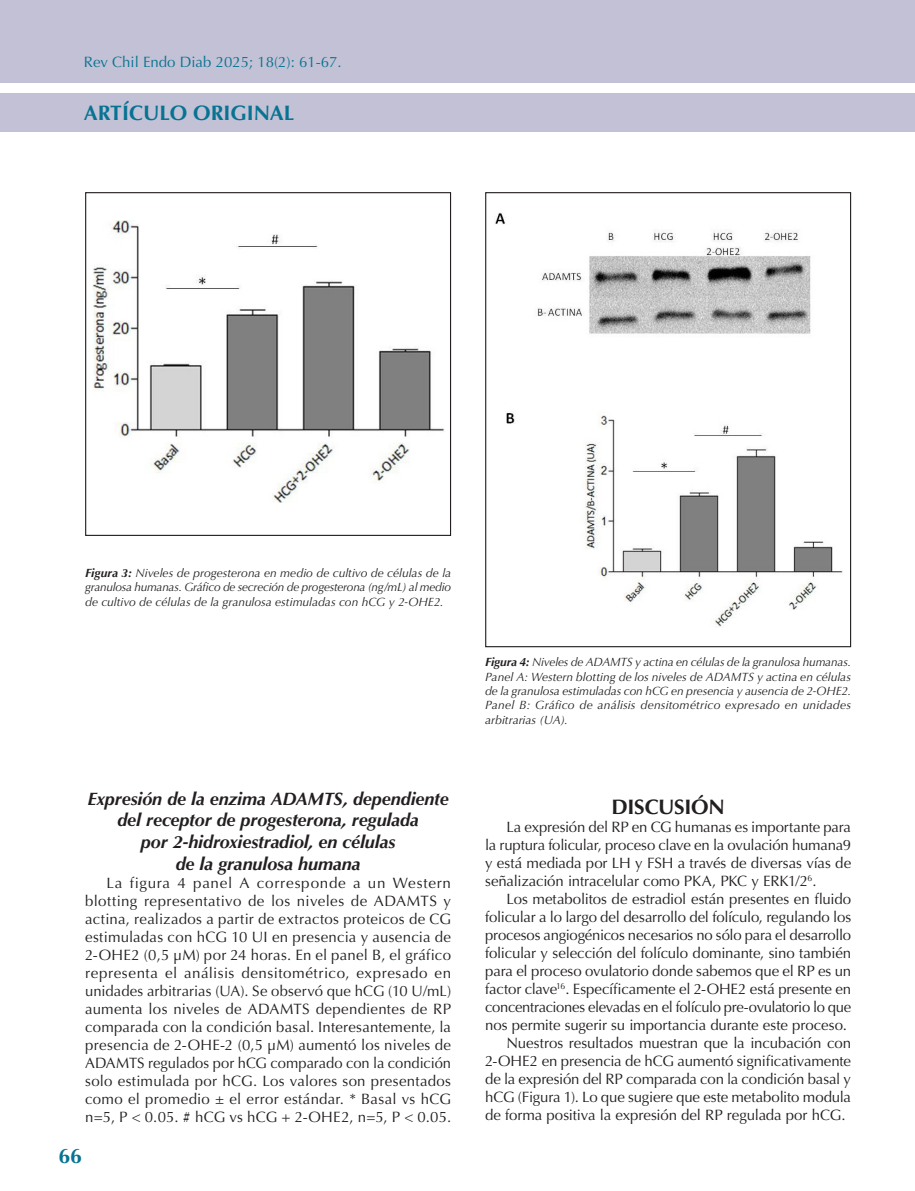
<style>
.page{position:relative;width:915px;height:1191px;background:#fff}
.page>*{position:absolute;margin:0;border:0;box-sizing:border-box;transform-origin:0 0}
.t1{font:700 21px "Optima";color:#077392}
.Sub_titulos_1{font:700 21px "Optima";letter-spacing:-.01em;color:#231f20}
.Subtitulo_2{font:italic 700 18px/21.6px "Optima";letter-spacing:-.01em;color:#231f20;text-align:center}
.Texto{font:15px/18px "Optima";letter-spacing:-.005em;color:#231f20;text-align:justify}
.t2{font:15px "Optima";color:#077392}
.Figuras{font:italic 12px/14.4px "Optima";color:#231f20;text-align:justify}
.s1{font-weight:700}
</style>
<div class="page">
<div style="left:0;top:94px;width:914px;height:38px;background:#c3c1d5"></div>
<div style="left:0;top:0;width:914px;height:83px;background:#c3c1d5"></div>
<img style="left:92px;top:220px;width:352px;height:283px">
<div style="left:85px;top:192px;width:366px;height:344px;border:1px solid #231f20"></div>
<img style="left:495px;top:213px;width:347px;height:414px">
<p class="t2" style="left:84px;top:53px;width:259px">Rev Chil Endo Diab 2025; 18(2): 61-67.</p>
<h1 class="t1" style="left:84px;top:100px;width:212px">ARTÍCULO ORIGINAL</h1>
<p class="Figuras" style="left:85px;top:565px;width:367px"><span class="s1">Figura 3:</span> Niveles de progesterona en medio de cultivo de células de la granulosa humanas. Gráfico de secreción de progesterona (ng/mL) al medio de cultivo de células de la granulosa estimuladas con hCG y 2-OHE2.</p>
<p class="Subtitulo_2" style="left:87px;top:788px;width:362px">Expresión de la enzima ADAMTS, dependiente del receptor de progesterona, regulada</p>
<p class="Subtitulo_2" style="left:141px;top:831px;width:256px">por 2-hidroxiestradiol, en células</p>
<p class="Subtitulo_2" style="left:176px;top:852px;width:186px">de la granulosa humana</p>
<p class="Texto" style="left:85px;top:873px;width:367px;text-indent:21px">La figura 4 panel A corresponde a un Western blotting representativo de los niveles de ADAMTS y actina, realizados a partir de extractos proteicos de CG estimuladas con hCG 10 UI en presencia y ausencia de 2-OHE2 (0,5 µM) por 24 horas. En el panel B, el gráfico representa el análisis densitométrico, expresado en unidades arbitrarias (UA). Se observó que hCG (10 U/mL) aumenta los niveles de ADAMTS dependientes de RP comparada con la condición basal. Interesantemente, la presencia de 2-OHE-2 (0,5 μ M) aumentó los niveles de ADAMTS regulados por hCG comparado con la condición solo estimulada por hCG. Los valores son presentados como el promedio ± el error estándar. * Basal vs hCG n=5, P &lt; 0.05. # hCG vs hCG + 2-OHE2, n=5, P &lt; 0.05.</p>
<h1 class="t1" style="left:58px;top:1143px;width:25px">66</h1>
<p class="Figuras" style="left:485px;top:655px;width:367px"><span class="s1">Figura 4:</span> Niveles de ADAMTS y actina en células de la granulosa humanas.</p>
<p class="Figuras" style="left:485px;top:669px;width:367px">Panel A: Western blotting de los niveles de ADAMTS y actina en células de la granulosa estimuladas con hCG en presencia y ausencia de 2-OHE2.<br>Panel B: Gráfico de análisis densitométrico expresado en unidades arbitrarias (UA).</p>
<p class="Sub_titulos_1" style="left:611px;top:794px;width:115px">DISCUSIÓN</p>
<p class="Texto" style="left:485px;top:818px;width:367px;text-indent:21px">La expresión del RP en CG humanas es importante para la ruptura folicular, proceso clave en la ovulación humana9 y está mediada por LH y FSH a través de diversas vías de señalización intracelular como PKA, PKC y ERK1/2<sup>6</sup>.</p>
<p class="Texto" style="left:485px;top:890px;width:367px;text-indent:21px">Los metabolitos de estradiol están presentes en fluido folicular a lo largo del desarrollo del folículo, regulando los procesos angiogénicos necesarios no sólo para el desarrollo folicular y selección del folículo dominante, sino también para el proceso ovulatorio donde sabemos que el RP es un factor clave<sup>16</sup>. Específicamente el 2-OHE2 está presente en concentraciones elevadas en el folículo pre-ovulatorio lo que nos permite sugerir su importancia durante este proceso.</p>
<p class="Texto" style="left:485px;top:1034px;width:367px;text-indent:21px">Nuestros resultados muestran que la incubación con 2-OHE2 en presencia de hCG aumentó significativamente de la expresión del RP comparada con la condición basal y hCG (Figura 1). Lo que sugiere que este metabolito modula de forma positiva la expresión del RP regulada por hCG.</p>
</div>
